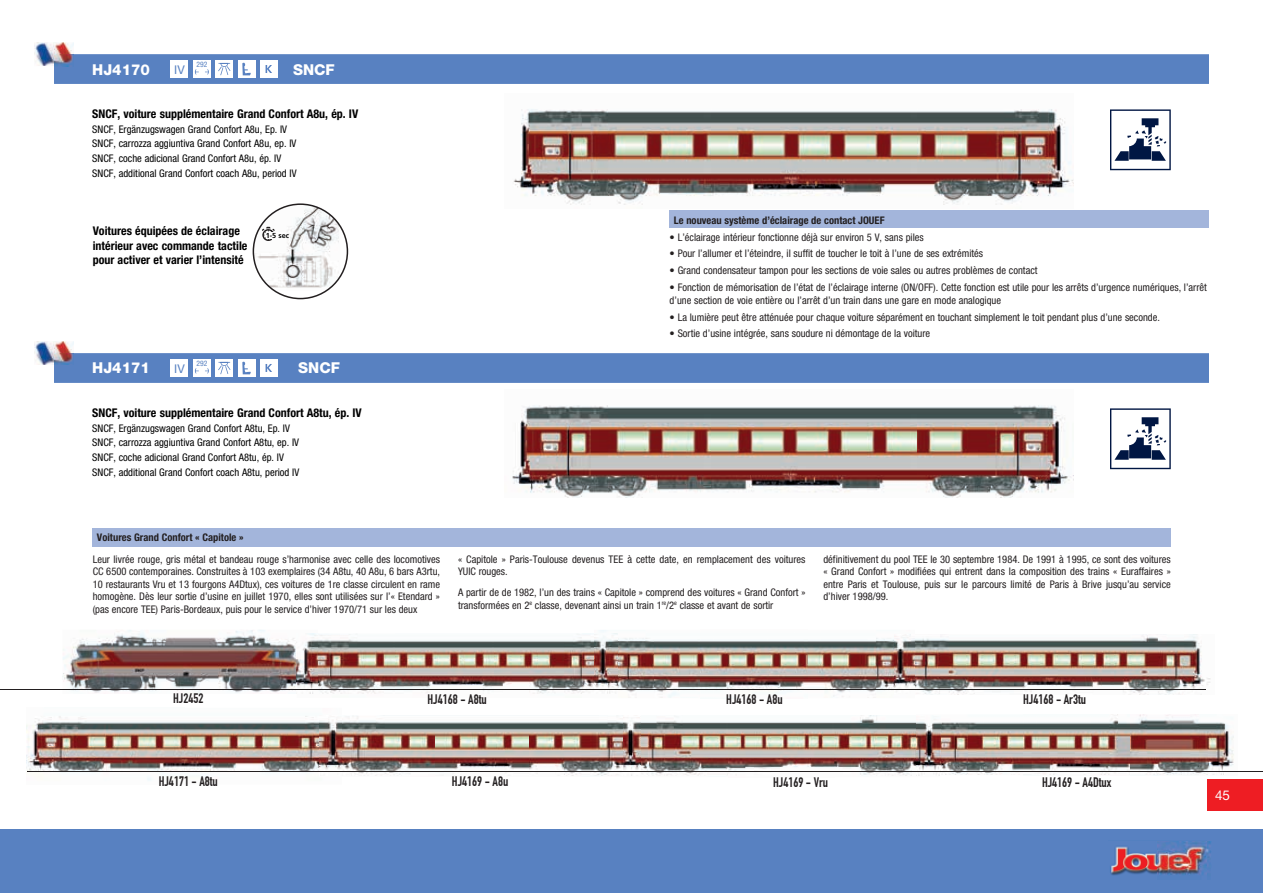
<style>
.page{position:relative;width:1263px;height:893px;background:#fff}
.page>*{position:absolute;margin:0;border:0;box-sizing:border-box;transform-origin:0 0}
.t1{font:800 15px "Helvetica Neue LT Std";color:#fff}
.t2{font:700 13.5px "DIN Condensed";color:#231f20}
.t3{font:13.5px "Helvetica Neue LT Std";color:#fff}
.t4{font:700 condensed 12px/14.4px "Helvetica Neue LT Std";color:#000}
.t5{font:12px "Helvetica Neue LT Std";color:#5881c1}
.t6{font:condensed 10.5px/12.6px "Helvetica Neue LT Std";color:#231f20}
.t7{font:condensed 10.5px/14.7px "Helvetica Neue LT Std";color:#000}
.t8{font:700 condensed 10.5px "Helvetica Neue LT Std";color:#231f20}
.t9{font:condensed 7.5px "Helvetica Neue LT Std";color:#5881c1}
.t10{font:700 7.2px "Frutiger LT Std";color:#000}
</style>
<div class="page">
<div style="left:0;top:829px;width:1263px;height:64px;background:#5881c1"></div>
<img style="left:1110px;top:841px;width:101px;height:35px">
<div style="left:1208px;top:779px;width:55px;height:32px;background:#ee1d23"></div>
<div style="left:54px;top:54px;width:1155px;height:30px;background:#5881c1"></div>
<div style="left:171px;top:60px;width:17px;height:18px;background:#fff"></div>
<div style="left:193px;top:60px;width:17px;height:18px;background:#fff"></div>
<svg style="left:195px;top:69px;width:4px;height:5px"></svg>
<svg style="left:205px;top:69px;width:4px;height:5px"></svg>
<div style="left:216px;top:60px;width:17px;height:18px;background:#fff"></div>
<svg style="left:218px;top:63px;width:12px;height:12px"></svg>
<div style="left:238px;top:61px;width:17px;height:17px;background:#fff"></div>
<svg style="left:242px;top:63px;width:9px;height:12px"></svg>
<div style="left:260px;top:60px;width:17px;height:18px;background:#fff"></div>
<svg style="left:266px;top:65px;width:6px;height:8px"></svg>
<img style="left:34px;top:42px;width:40px;height:24px">
<img style="left:54px;top:54px;width:20px;height:12px">
<svg style="left:1110px;top:109px;width:61px;height:61px"></svg>
<div style="left:54px;top:353px;width:1155px;height:30px;background:#5881c1"></div>
<div style="left:171px;top:359px;width:17px;height:18px;background:#fff"></div>
<div style="left:193px;top:359px;width:17px;height:18px;background:#fff"></div>
<svg style="left:195px;top:368px;width:4px;height:5px"></svg>
<svg style="left:205px;top:368px;width:4px;height:5px"></svg>
<svg style="left:216px;top:359px;width:17px;height:17px"></svg>
<svg style="left:218px;top:362px;width:12px;height:12px"></svg>
<div style="left:238px;top:359px;width:17px;height:18px;background:#fff"></div>
<svg style="left:242px;top:362px;width:9px;height:12px"></svg>
<div style="left:260px;top:359px;width:17px;height:18px;background:#fff"></div>
<svg style="left:266px;top:364px;width:6px;height:8px"></svg>
<img style="left:34px;top:341px;width:40px;height:24px">
<img style="left:54px;top:353px;width:20px;height:12px">
<svg style="left:1110px;top:408px;width:61px;height:61px"></svg>
<div style="left:670px;top:211px;width:539px;height:17px;background:#a3b5db"></div>
<div style="left:92px;top:528px;width:1078px;height:19px;background:#a3b5db"></div>
<img style="left:513px;top:109px;width:560px;height:96px">
<img style="left:512px;top:405px;width:560px;height:93px">
<img style="left:63px;top:630px;width:234px;height:64px">
<img style="left:318px;top:633px;width:276px;height:61px">
<img style="left:297px;top:633px;width:21px;height:61px">
<img style="left:594px;top:630px;width:300px;height:68px">
<img style="left:894px;top:634px;width:317px;height:61px">
<img style="left:342px;top:715px;width:598px;height:61px">
<img style="left:623px;top:716px;width:17px;height:60px">
<img style="left:940px;top:714px;width:294px;height:61px">
<img style="left:916px;top:715px;width:24px;height:60px">
<img style="left:26px;top:716px;width:316px;height:65px">
<hr style="left:0;top:689px;width:1206px;height:1px;background:#231f20">
<hr style="left:27px;top:771px;width:1236px;height:1px;background:#231f20">
<svg style="left:253px;top:203px;width:95px;height:96px"></svg>
<div style="left:267px;top:232px;width:19px;height:6px;background:#fff"></div>
<h1 class="t1" style="left:92px;top:60px;width:59px">HJ4170</h1>
<p class="t5" style="left:174px;top:63px;width:12px">IV</p>
<p class="t9" style="left:196px;top:60px;width:12px">292</p>
<h1 class="t1" style="left:293px;top:60px;width:43px">SNCF</h1>
<p class="t4" style="left:92px;top:106px;width:267px">SNCF, voiture supplémentaire Grand Confort A8u, ép. IV</p>
<p class="t7" style="left:92px;top:122px;width:206px">SNCF, Ergänzugswagen Grand Confort A8u, Ep. IV SNCF, carrozza aggiuntiva Grand Confort A8u, ep. IV SNCF, coche adicional Grand Confort A8u, ép. IV SNCF, additional Grand Confort coach A8u, period IV</p>
<p class="t4" style="left:93px;top:224px;width:156px">Voitures équipées de éclairage intérieur avec commande tactile pour activer et varier l’intensité</p>
<p class="t10" style="left:266px;top:231px;width:25px">1-5 sec</p>
<h1 class="t1" style="left:92px;top:359px;width:59px">HJ4171</h1>
<p class="t5" style="left:174px;top:362px;width:12px">IV</p>
<p class="t9" style="left:196px;top:359px;width:12px">292</p>
<h1 class="t1" style="left:298px;top:359px;width:43px">SNCF</h1>
<p class="t4" style="left:92px;top:405px;width:271px">SNCF, voiture supplémentaire Grand Confort A8tu, ép. IV</p>
<p class="t7" style="left:92px;top:421px;width:208px">SNCF, Ergänzugswagen Grand Confort A8tu, Ep. IV SNCF, carrozza aggiuntiva Grand Confort A8tu, ep. IV SNCF, coche adicional Grand Confort A8tu, ép. IV SNCF, additional Grand Confort coach A8tu, period IV</p>
<p class="t8" style="left:674px;top:214px;width:212px">Le nouveau système d’éclairage de contact JOUEF</p>
<p class="t6" style="left:670px;top:230px;width:256px">• L’éclairage intérieur fonctionne déjà sur environ 5 V, sans piles</p>
<p class="t6" style="left:670px;top:247px;width:315px">• Pour l’allumer et l’éteindre, il suffit de toucher le toit à l’une de ses extrémités</p>
<p class="t6" style="left:670px;top:264px;width:369px">• Grand condensateur tampon pour les sections de voie sales ou autres problèmes de contact</p>
<p class="t6" style="left:670px;top:281px;width:539px">• Fonction de mémorisation de l’état de l’éclairage interne (ON/OFF). Cette fonction est utile pour les arrêts d’urgence numériques, l’arrêt d’une section de voie entière ou l’arrêt d’un train dans une gare en mode analogique</p>
<p class="t6" style="left:670px;top:310px;width:492px">• La lumière peut être atténuée pour chaque voiture séparément en touchant simplement le toit pendant plus d’une seconde.</p>
<p class="t6" style="left:670px;top:327px;width:262px">• Sortie d’usine intégrée, sans soudure ni démontage de la voiture</p>
<p class="t8" style="left:97px;top:531px;width:148px">Voitures Grand Confort « Capitole »</p>
<p class="t6" style="left:93px;top:552px;width:349px;text-align:justify">Leur livrée rouge, gris métal et bandeau rouge s’harmonise avec celle des locomotives CC 6500 contemporaines. Construites à 103 exemplaires (34 A8tu, 40 A8u, 6 bars A3rtu, 10 restaurants Vru et 13 fourgons A4Dtux), ces voitures de 1re classe circulent en rame homogène. Dès leur sortie d’usine en juillet 1970, elles sont utilisées sur l’« Etendard » (pas encore TEE) Paris-Bordeaux, puis pour le service d’hiver 1970/71 sur les deux</p>
<p class="t6" style="left:458px;top:552px;width:349px">« Capitole » Paris-Toulouse devenus TEE à cette date, en remplacement des voitures<br>YUIC rouges.</p>
<p class="t6" style="left:458px;top:586px;width:349px">A partir de de 1982, l’un des trains « Capitole » comprend des voitures « Grand Confort » transformées en 2<sup>e</sup> classe, devenant ainsi un train 1<sup>re</sup>/2<sup>e</sup> classe et avant de sortir</p>
<p class="t6" style="left:823px;top:552px;width:349px;text-align:justify">définitivement du pool TEE le 30 septembre 1984. De 1991 à 1995, ce sont des voitures « Grand Confort » modifiées qui entrent dans la composition des trains « Euraffaires » entre Paris et Toulouse, puis sur le parcours limité de Paris à Brive jusqu’au service d’hiver 1998/99.</p>
<p class="t2" style="left:173px;top:691px;width:32px">HJ2452</p>
<p class="t2" style="left:428px;top:691px;width:61px">HJ4168 - A8tu</p>
<p class="t2" style="left:726px;top:691px;width:58px">HJ4168 - A8u</p>
<p class="t2" style="left:1023px;top:691px;width:64px">HJ4168 - Ar3tu</p>
<p class="t2" style="left:159px;top:773px;width:61px">HJ4171 - A8tu</p>
<p class="t2" style="left:452px;top:773px;width:58px">HJ4169 - A8u</p>
<p class="t2" style="left:773px;top:774px;width:57px">HJ4169 - Vru</p>
<p class="t2" style="left:1042px;top:774px;width:71px">HJ4169 - A4Dtux</p>
<p class="t3" style="left:1215px;top:787px;width:16px">45</p>
</div>
